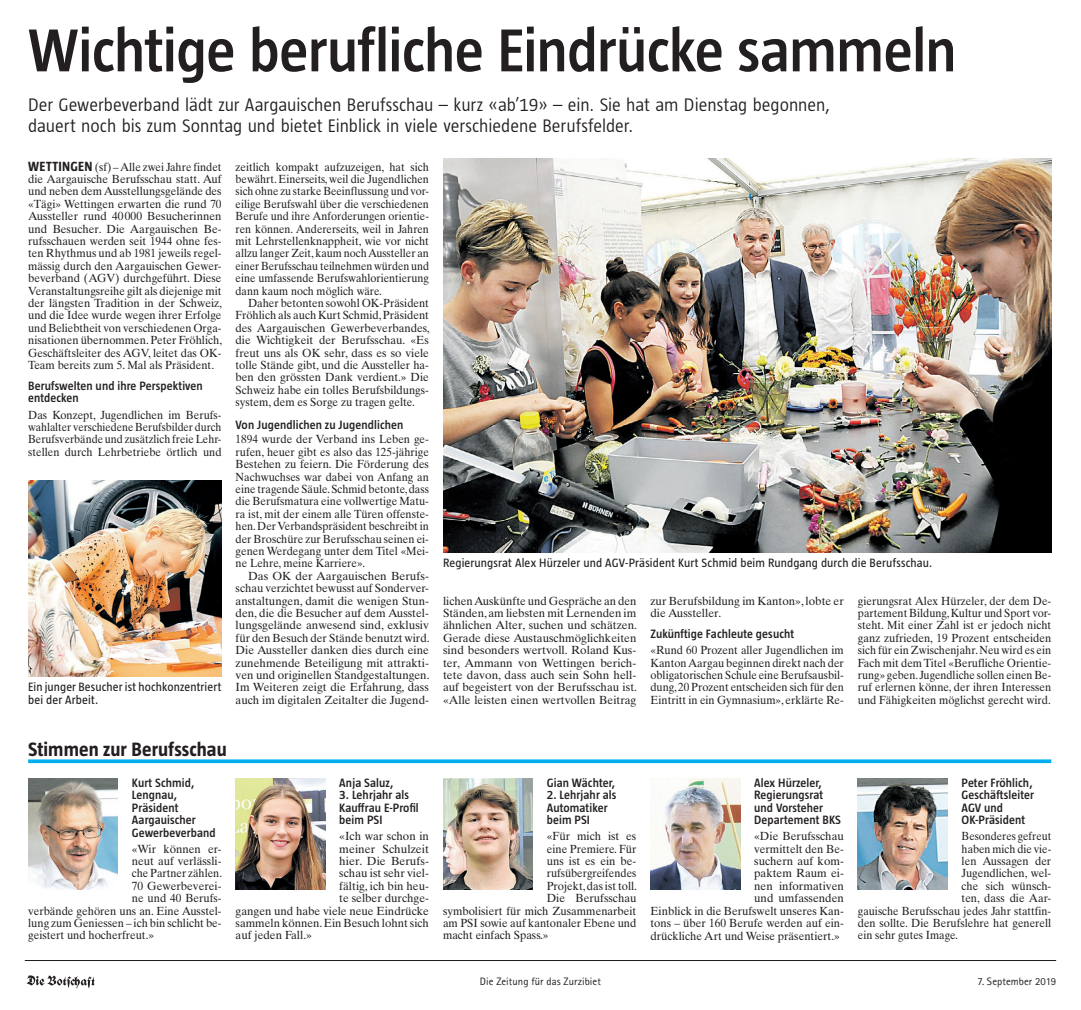
<style>
.page{position:relative;width:1081px;height:1010px;background:#fff}
.page>*{position:absolute;margin:0;border:0;box-sizing:border-box;transform-origin:0 0}
.t1{font:600 62px "Taz";letter-spacing:-.01em;color:#231f20}
.t2{font:700 19.88px "Taz";letter-spacing:.005em;color:#231f20}
.t3{font:300 18.62px/21.1px "Taz";color:#231f20}
.t4{font:600 12.38px/12.4px "Taz";letter-spacing:.01em;color:#231f20}
.t5{font:12.38px/12.4px "Taz";letter-spacing:.01em;color:#231f20}
.t6{font:11.75px/12.4px "Times Ten LT";color:#231f20;text-align:justify;scale:.94 1}
.t7{font:11.75px/12.4px "Times Ten LT";color:#231f20;text-align:justify}
.t8{font:11.75px/12.4px "Times Ten LT";color:#231f20;text-align:justify;scale:.93 1}
.t9{font:11.75px/12.4px "Times Ten LT";color:#231f20;text-align:justify;scale:.95 1}
.t10{font:11.75px "Times Ten LT";color:#231f20;scale:.96 1}
.t11{font:11.75px "Times Ten LT";color:#231f20;scale:.91 1}
.t12{font:11.75px "Times Ten LT";color:#231f20;scale:.92 1}
.t13{font:10.75px "Rotis Sans Serif";letter-spacing:.005em;color:#231f20}
.s1{font-family:"Taz";font-weight:700;font-size:13.62px}
</style>
<div class="page">
<svg style="left:27px;top:975px;width:68px;height:13px"></svg>
<hr style="left:25px;top:960px;width:1031px;height:1px;background:#231f20">
<img style="left:443px;top:158px;width:608px;height:394px">
<img style="left:28px;top:778px;width:90px;height:112px">
<img style="left:236px;top:778px;width:89px;height:112px">
<img style="left:443px;top:778px;width:90px;height:112px">
<img style="left:650px;top:778px;width:90px;height:112px">
<img style="left:858px;top:778px;width:89px;height:112px">
<svg style="left:28px;top:759px;width:1023px;height:4px;background:#1ab6f0"></svg>
<img style="left:28px;top:481px;width:193px;height:195px">
<h1 class="t1" style="left:28px;top:16px;width:930px">Wichtige berufliche Eindrücke sammeln</h1>
<h3 class="t3" style="left:28px;top:94px;width:803px">Der Gewerbeverband lädt zur Aargauischen Berufsschau – kurz «ab’19» – ein. Sie hat am Dienstag begonnen, dauert noch bis zum Sonntag und bietet Einblick in viele verschiedene Berufsfelder.</h3>
<p class="t8" style="left:28px;top:160px;width:210px"><span class="s1">WETTINGEN</span> (sf) – Alle zwei Jahre findet die Aargauische Berufsschau statt. Auf und neben dem Ausstellungsgelände des «Tägi» Wettingen erwarten die rund 70<br>Aussteller rund 40000 Besucherinnen und Besucher. Die Aargauischen Be&shy;rufsschauen werden seit 1944 ohne fes&shy;ten Rhythmus und ab 1981 jeweils regel&shy;mässig durch den Aargauischen Gewer&shy;beverband (AGV) durchgeführt. Diese Veranstaltungsreihe gilt als diejenige mit der längsten Tradition in der Schweiz, und die Idee wurde wegen ihrer Erfolge und Beliebtheit von verschiedenen Orga&shy;nisationen übernommen. Peter Fröhlich, Geschäftsleiter des AGV, leitet das OK-Team bereits zum 5. Mal als Präsident.</p>
<p class="t4" style="left:28px;top:379px;width:176px">Berufswelten und ihre Perspektiven entdecken</p>
<p class="t6" style="left:28px;top:408px;width:207px">Das Konzept, Jugendlichen im Berufs&shy;wahlalter verschiedene Berufsbilder durch Berufsverbände und zusätzlich freie Lehr&shy;stellen durch Lehrbetriebe örtlich und</p>
<p class="t6" style="left:236px;top:160px;width:207px">zeitlich kompakt aufzuzeigen, hat sich bewährt. Einerseits, weil die Jugendlichen sich ohne zu starke Beeinflussung und vor&shy;eilige Berufswahl über die verschiedenen Berufe und ihre Anforderungen orientie&shy;ren können. Andererseits, weil in Jahren mit Lehrstellenknappheit, wie vor nicht allzu langer Zeit, kaum noch Aussteller an einer Berufsschau teilnehmen würden und eine umfassende Berufswahlorientierung dann kaum noch möglich wäre.</p>
<p class="t6" style="left:236px;top:297px;width:208px;text-indent:12px">Daher betonten sowohl OK-Präsident Fröhlich als auch Kurt Schmid, Präsident des Aargauischen Gewerbeverbandes, die Wichtigkeit der Berufsschau. «Es freut uns als OK sehr, dass es so viele tolle Stände gibt, und die Aussteller ha&shy;ben den grössten Dank verdient.» Die Schweiz habe ein tolles Berufsbildungs&shy;system, dem es Sorge zu tragen gelte.</p>
<p class="t4" style="left:236px;top:419px;width:169px">Von Jugendlichen zu Jugendlichen</p>
<p class="t9" style="left:236px;top:433px;width:205px">1894 wurde der Verband ins Leben ge&shy;rufen, heuer gibt es also das 125-jährige Bestehen zu feiern. Die Förderung des Nachwuchses war dabei von Anfang an eine tragende Säule. Schmid betonte, dass die Berufsmatura eine vollwertige Matu&shy;ra ist, mit der einem alle Türen offenste&shy;hen. Der Verbandspräsident beschreibt in der Broschüre zur Berufsschau seinen ei&shy;genen Werdegang unter dem Titel «Mei&shy;ne Lehre, meine Karriere».</p>
<p class="t7" style="left:236px;top:569px;width:195px;text-indent:12px">Das OK der Aargauischen Berufs&shy;schau verzichtet bewusst auf Sonderver&shy;anstaltungen, damit die wenigen Stun&shy;den, die die Besucher auf dem Ausstel&shy;lungsgelände anwesend sind, exklusiv für den Besuch der Stände benutzt wird.<br>Die Aussteller danken dies durch eine zunehmende Beteiligung mit attrakti&shy;ven und originellen Standgestaltungen.<br>Im Weiteren zeigt die Erfahrung, dass auch im digitalen Zeitalter die Jugend-</p>
<p class="t5" style="left:443px;top:557px;width:491px">Regierungsrat Alex Hürzeler und AGV-Präsident Kurt Schmid beim Rundgang durch die Berufsschau.</p>
<p class="t7" style="left:443px;top:594px;width:195px">lichen Auskünfte und Gespräche an den Ständen, am liebsten mit Lernenden im ähnlichen Alter, suchen und schätzen.<br>Gerade diese Austauschmöglichkeiten sind besonders wertvoll. Roland Kus&shy;ter, Ammann von Wettingen berich&shy;tete davon, dass auch sein Sohn hell&shy;auf begeistert von der Berufsschau ist. «Alle leisten einen wertvollen Beitrag</p>
<p class="t7" style="left:650px;top:594px;width:195px">zur Berufsbildung im Kanton», lobte er die Aussteller.</p>
<p class="t6" style="left:858px;top:594px;width:207px">gierungsrat Alex Hürzeler, der dem De&shy;partement Bildung, Kultur und Sport vor&shy;steht. Mit einer Zahl ist er jedoch nicht ganz zufrieden, 19 Prozent entscheiden sich für ein Zwischenjahr. Neu wird es ein Fach mit dem Titel «Berufliche Orientie&shy;rung» geben. Jugendliche sollen einen Be&shy;ruf erlernen könne, der ihren Interessen und Fähigkeiten möglichst gerecht wird.</p>
<p class="t4" style="left:650px;top:628px;width:145px">Zukünftige Fachleute gesucht</p>
<p class="t6" style="left:650px;top:644px;width:207px">«Rund 60 Prozent aller Jugendlichen im Kanton Aargau beginnen direkt nach der obligatorischen Schule eine Berufsausbil&shy;dung, 20 Prozent entscheiden sich für den Eintritt in ein Gymnasium», erklärte Re-</p>
<p class="t5" style="left:28px;top:681px;width:195px">Ein junger Besucher ist hochkonzentriert bei der Arbeit.</p>
<h2 class="t2" style="left:28px;top:738px;width:200px">Stimmen zur Berufsschau</h2>
<p class="t4" style="left:132px;top:776px;width:85px">Kurt Schmid,<br>Lengnau,<br>Präsident<br>Aargauischer<br>Gewerbeverband</p>
<p class="t7" style="left:132px;top:842px;width:91px">«Wir können er-</p>
<p class="t7" style="left:132px;top:855px;width:91px">neut auf verlässli-</p>
<p class="t8" style="left:132px;top:867px;width:99px">che Partner zählen.</p>
<p class="t7" style="left:132px;top:879px;width:91px">70 Gewerbeverei-</p>
<p class="t9" style="left:132px;top:892px;width:96px">ne und 40 Berufs-</p>
<p class="t9" style="left:28px;top:904px;width:205px">verbände gehören uns an. Eine Ausstel-</p>
<p class="t9" style="left:28px;top:917px;width:205px">lung zum Geniessen – ich bin schlicht be-</p>
<p class="t9" style="left:28px;top:929px;width:134px">geistert und hocherfreut.»</p>
<p class="t4" style="left:339px;top:776px;width:56px">Anja Saluz,</p>
<p class="t4" style="left:339px;top:789px;width:81px">3. Lehrjahr als<br>Kauffrau E-Profil beim PSI</p>
<p class="t7" style="left:339px;top:830px;width:91px">«Ich war schon in</p>
<p class="t7" style="left:339px;top:842px;width:91px">meiner Schulzeit</p>
<p class="t7" style="left:339px;top:855px;width:91px">hier. Die Berufs-</p>
<p class="t7" style="left:339px;top:867px;width:91px">schau ist sehr viel-</p>
<p class="t7" style="left:339px;top:879px;width:91px">fältig, ich bin heu-</p>
<p class="t7" style="left:339px;top:892px;width:91px">te selber durchge-</p>
<p class="t7" style="left:236px;top:904px;width:195px">gangen und habe viele neue Eindrücke</p>
<p class="t7" style="left:236px;top:917px;width:195px">sammeln können. Ein Besuch lohnt sich</p>
<p class="t7" style="left:236px;top:929px;width:78px">auf jeden Fall.»</p>
<p class="t4" style="left:547px;top:776px;width:70px">Gian Wächter,</p>
<p class="t4" style="left:547px;top:789px;width:71px">2. Lehrjahr als<br>Automatiker beim PSI</p>
<p class="t7" style="left:547px;top:830px;width:91px">«Für mich ist es</p>
<p class="t9" style="left:547px;top:842px;width:96px">eine Premiere. Für</p>
<p class="t7" style="left:547px;top:855px;width:91px">uns ist es ein be-</p>
<p class="t8" style="left:547px;top:867px;width:98px">rufsübergreifendes</p>
<p class="t9" style="left:547px;top:879px;width:97px">Projekt, das ist toll.</p>
<p class="t7" style="left:547px;top:892px;width:91px">Die Berufsschau</p>
<p class="t10" style="left:443px;top:904px;width:203px">symbolisiert für mich Zusammenarbeit</p>
<p class="t9" style="left:443px;top:917px;width:205px">am PSI sowie auf kantonaler Ebene und</p>
<p class="t9" style="left:443px;top:929px;width:112px">macht einfach Spass.»</p>
<p class="t4" style="left:754px;top:776px;width:88px">Alex Hürzeler,<br>Regierungsrat und Vorsteher<br>Departement BKS</p>
<p class="t7" style="left:754px;top:830px;width:91px">«Die Berufsschau</p>
<p class="t10" style="left:754px;top:842px;width:95px">vermittelt den Be-</p>
<p class="t7" style="left:754px;top:855px;width:91px">suchern auf kom-</p>
<p class="t7" style="left:754px;top:867px;width:91px">paktem Raum ei-</p>
<p class="t7" style="left:754px;top:879px;width:91px">nen informativen</p>
<p class="t7" style="left:754px;top:892px;width:91px">und umfassenden</p>
<p class="t10" style="left:650px;top:904px;width:203px">Einblick in die Berufswelt unseres Kan-</p>
<p class="t10" style="left:650px;top:916px;width:203px">tons – über 160 Berufe werden auf ein-</p>
<p class="t10" style="left:650px;top:928px;width:199px">drückliche Art und Weise präsentiert.»</p>
<p class="t4" style="left:961px;top:776px;width:74px">Peter Fröhlich,<br>Geschäftsleiter<br>AGV und<br>OK-Präsident</p>
<p class="t11" style="left:961px;top:829px;width:100px">Besonderes gefreut</p>
<p class="t12" style="left:961px;top:842px;width:99px">haben mich die vie-</p>
<p class="t9" style="left:961px;top:855px;width:96px">len Aussagen der</p>
<p class="t9" style="left:961px;top:867px;width:96px">Jugendlichen, wel-</p>
<p class="t9" style="left:961px;top:879px;width:96px">che sich wünsch-</p>
<p class="t9" style="left:961px;top:892px;width:96px">ten, dass die Aar-</p>
<p class="t8" style="left:858px;top:904px;width:209px">gauische Berufsschau jedes Jahr stattfin-</p>
<p class="t6" style="left:858px;top:917px;width:207px">den sollte. Die Berufslehre hat generell</p>
<p class="t8" style="left:858px;top:929px;width:109px">ein sehr gutes Image.</p>
<p class="t13" style="left:480px;top:975px;width:123px">Die Zeitung für das Zurzibiet</p>
<p class="t13" style="left:977px;top:975px;width:80px">7. September 2019</p>
</div>
